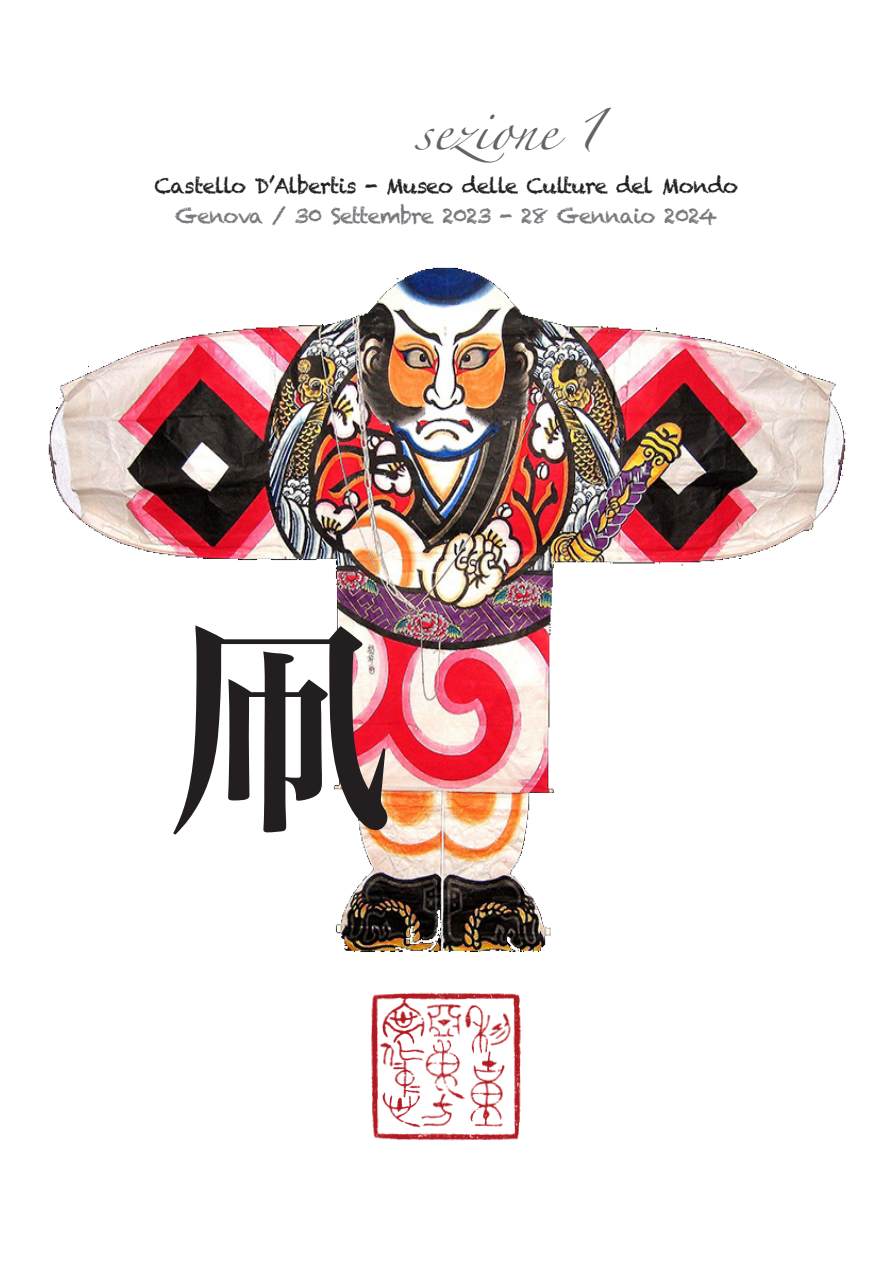
<style>
.page{position:relative;width:893px;height:1263px;background:#fff}
.page>*{position:absolute;margin:0;border:0;box-sizing:border-box;transform-origin:0 0}
.t1{font:225px "Hira Min Pro W6";color:#231f20}
.t2{font:37.5px "Zapfino";color:#636366}
.t3{font:21px "Chalkduster";letter-spacing:-.05em;color:#231f20}
.t4{font:21px "Chalkduster";letter-spacing:-.05em;color:#76787b}
</style>
<div class="page">
<img style="left:48px;top:267px;width:799px;height:686px">
<img style="left:371px;top:992px;width:150px;height:149px">
<p class="t2" style="left:416px;top:114px;width:186px">sezione 1</p>
<p class="t3" style="left:155px;top:173px;width:585px">Castello D’Albertis - Museo delle Culture del Mondo</p>
<p class="t4" style="left:175px;top:203px;width:544px">Genova / 30 Settembre 2023 - 28 Gennaio 2024</p>
<p class="t1" style="left:165px;top:532px;width:226px">凧</p>
</div>
